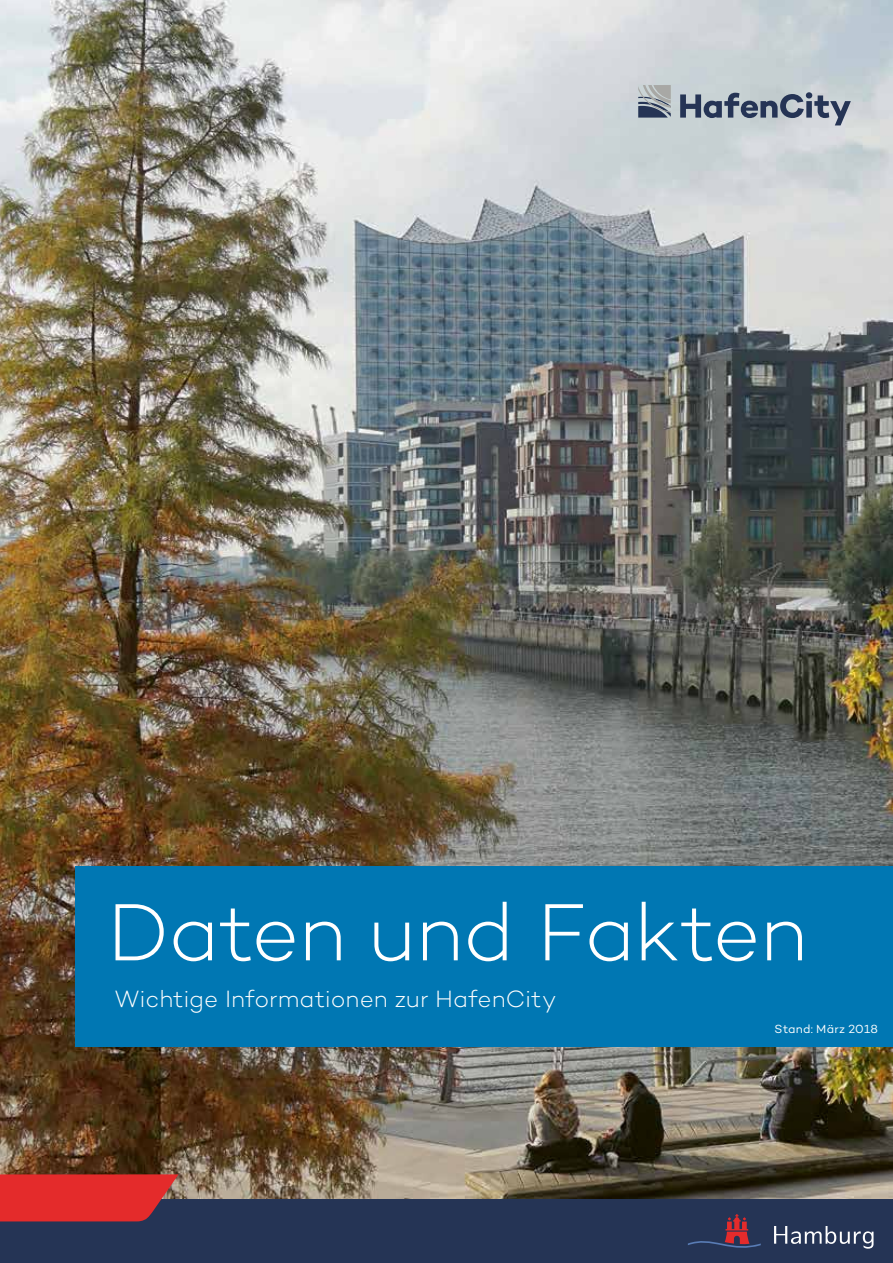
<style>
.page{position:relative;width:893px;height:1263px;background:#fff}
.page>*{position:absolute;margin:0;border:0;box-sizing:border-box;transform-origin:0 0}
.t1{font:300 82.5px "Campton";letter-spacing:-.015em;color:#fff}
.t2{font:300 24px "Campton";color:#fff}
.t3{font:12px "Campton";letter-spacing:.025em;color:#fff}
</style>
<div class="page">
<img style="left:0;top:0;width:893px;height:1200px">
<div style="left:0;top:1200px;width:893px;height:63px;background:#253455"></div>
<svg style="left:0;top:1174px;width:179px;height:48px;background:#d12d2f"></svg>
<svg style="left:688px;top:1214px;width:73px;height:34px"></svg>
<svg style="left:774px;top:1226px;width:99px;height:23px"></svg>
<div style="left:75px;top:866px;width:818px;height:181px;background:#0077b3"></div>
<svg style="left:638px;top:85px;width:33px;height:33px"></svg>
<svg style="left:680px;top:92px;width:171px;height:33px;background:#909aa8"></svg>
<h1 class="t1" style="left:107px;top:881px;width:702px">Daten und Fakten</h1>
<p class="t2" style="left:115px;top:984px;width:443px">Wichtige Informationen zur HafenCity</p>
<p class="t3" style="left:775px;top:1021px;width:105px">Stand: März 2018</p>
</div>
